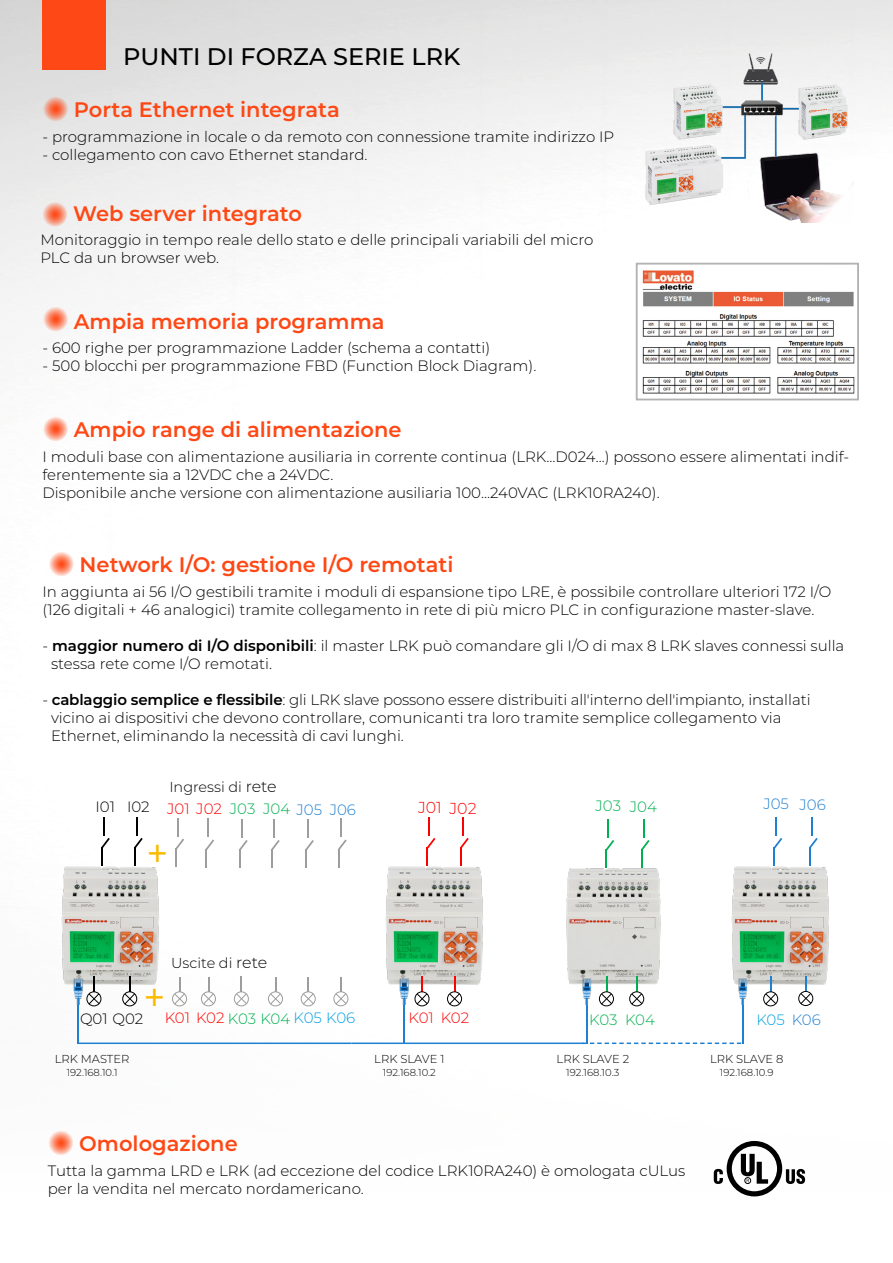
<style>
.page{position:relative;width:893px;height:1263px;background:#fff}
.page>*{position:absolute;margin:0;border:0;box-sizing:border-box;transform-origin:0 0}
.t1{font:600 semi-condensed 32.4px "Myriad Pro";color:#fbba00}
.t2{font:500 24px "Montserrat";color:#000}
.t3{font:600 21px "Montserrat";color:#fe4815}
.t4{font:300 15.9px "Montserrat";color:#f00}
.t5{font:300 15px/18px "Montserrat";color:#000}
.t6{font:300 15px "Montserrat";color:#f00}
.t7{font:300 15px "Montserrat";letter-spacing:-.005em;color:#00b050}
.t8{font:300 15px "Montserrat";letter-spacing:-.01em;color:#009fe3}
.t9{font:300 15px "Montserrat";color:#1f80d1}
.t10{font:300 14.4px "Montserrat";color:#000}
.t11{font:300 11.55px "Montserrat";color:#000}
.t12{font:300 10.05px "Montserrat";color:#000}
.s1{font-weight:600}
.s2{font-size:15.9px}
.s3{color:#00b050}
.s4{color:#1f80d1}
.s5{color:#009fe3}
</style>
<div class="page">
<img style="left:0;top:0;width:893px;height:1197px">
<img style="left:892px;top:558px;width:1px;height:301px">
<svg style="left:42px;top:95px;width:27px;height:27px"></svg>
<svg style="left:41px;top:200px;width:27px;height:28px"></svg>
<svg style="left:42px;top:305px;width:27px;height:27px"></svg>
<img style="left:639px;top:266px;width:217px;height:131px">
<div style="left:636px;top:263px;width:223px;height:137px;border:2px solid #b3b2b2"></div>
<svg style="left:48px;top:550px;width:27px;height:27px"></svg>
<img style="left:385px;top:855px;width:99px;height:141px">
<img style="left:731px;top:855px;width:99px;height:141px">
<img style="left:61px;top:855px;width:99px;height:141px">
<img style="left:545px;top:858px;width:137px;height:136px">
<img style="left:70px;top:976px;width:16px;height:29px">
<img style="left:396px;top:976px;width:16px;height:29px">
<img style="left:578px;top:976px;width:17px;height:29px">
<hr style="left:77px;top:1005px;width:2px;height:38px;background:#1f80d1">
<hr style="left:403px;top:1005px;width:2px;height:38px;background:#1f80d1">
<hr style="left:586px;top:1005px;width:1px;height:38px;background:#1f80d1">
<div style="left:629px;top:991px;width:15px;height:15px;border:1px solid #000;border-radius:50%"></div>
<svg style="left:631px;top:977px;width:12px;height:28px"></svg>
<div style="left:599px;top:991px;width:15px;height:15px;border:1px solid #000;border-radius:50%"></div>
<svg style="left:600px;top:977px;width:12px;height:28px"></svg>
<div style="left:447px;top:991px;width:15px;height:15px;border:1px solid #000;border-radius:50%"></div>
<svg style="left:449px;top:976px;width:12px;height:29px"></svg>
<div style="left:415px;top:991px;width:14px;height:15px;border:1px solid #000;border-radius:50%"></div>
<svg style="left:416px;top:976px;width:12px;height:29px"></svg>
<div style="left:122px;top:991px;width:15px;height:15px;border:1px solid #000;border-radius:50%"></div>
<svg style="left:124px;top:976px;width:12px;height:29px"></svg>
<div style="left:87px;top:991px;width:14px;height:15px;border:1px solid #000;border-radius:50%"></div>
<svg style="left:88px;top:976px;width:12px;height:29px"></svg>
<div style="left:172px;top:991px;width:15px;height:15px;border:1px solid #9d9d9c;border-radius:50%"></div>
<svg style="left:174px;top:977px;width:12px;height:28px"></svg>
<div style="left:201px;top:991px;width:15px;height:15px;border:1px solid #9d9d9c;border-radius:50%"></div>
<svg style="left:202px;top:977px;width:13px;height:28px"></svg>
<div style="left:234px;top:991px;width:15px;height:15px;border:1px solid #9d9d9c;border-radius:50%"></div>
<svg style="left:235px;top:977px;width:12px;height:28px"></svg>
<div style="left:268px;top:991px;width:15px;height:15px;border:1px solid #9d9d9c;border-radius:50%"></div>
<svg style="left:269px;top:977px;width:13px;height:28px"></svg>
<div style="left:301px;top:991px;width:15px;height:15px;border:1px solid #9d9d9c;border-radius:50%"></div>
<svg style="left:302px;top:977px;width:12px;height:28px"></svg>
<div style="left:334px;top:991px;width:14px;height:15px;border:1px solid #9d9d9c;border-radius:50%"></div>
<svg style="left:335px;top:977px;width:12px;height:28px"></svg>
<hr style="left:742px;top:1005px;width:1px;height:38px;background:#1f80d1">
<img style="left:734px;top:976px;width:16px;height:29px">
<div style="left:763px;top:991px;width:15px;height:15px;border:1px solid #000;border-radius:50%"></div>
<svg style="left:765px;top:977px;width:12px;height:28px"></svg>
<div style="left:798px;top:991px;width:15px;height:15px;border:1px solid #000;border-radius:50%"></div>
<svg style="left:800px;top:976px;width:12px;height:29px"></svg>
<svg style="left:773px;top:817px;width:9px;height:49px"></svg>
<svg style="left:641px;top:819px;width:9px;height:49px"></svg>
<svg style="left:605px;top:819px;width:9px;height:49px"></svg>
<svg style="left:460px;top:817px;width:9px;height:49px"></svg>
<svg style="left:427px;top:817px;width:8px;height:49px"></svg>
<svg style="left:271px;top:819px;width:9px;height:49px"></svg>
<svg style="left:305px;top:819px;width:9px;height:49px"></svg>
<svg style="left:338px;top:819px;width:9px;height:48px"></svg>
<svg style="left:239px;top:819px;width:9px;height:49px"></svg>
<svg style="left:205px;top:819px;width:9px;height:48px"></svg>
<svg style="left:175px;top:818px;width:9px;height:48px"></svg>
<svg style="left:134px;top:817px;width:9px;height:49px"></svg>
<svg style="left:101px;top:817px;width:9px;height:49px"></svg>
<svg style="left:809px;top:817px;width:9px;height:49px"></svg>
<svg style="left:42px;top:415px;width:27px;height:27px"></svg>
<div style="left:43px;top:0;width:63px;height:70px;background:#fe4815"></div>
<img style="left:693px;top:49px;width:155px;height:175px">
<img style="left:658px;top:145px;width:51px;height:5px">
<img style="left:673px;top:84px;width:50px;height:56px">
<img style="left:798px;top:84px;width:50px;height:56px">
<img style="left:745px;top:150px;width:109px;height:72px">
<svg style="left:584px;top:1042px;width:157px;height:2px"></svg>
<hr style="left:352px;top:1042px;width:232px;height:2px;background:#1f80d1">
<hr style="left:77px;top:1042px;width:275px;height:2px;background:#1f80d1">
<svg style="left:47px;top:1129px;width:27px;height:27px"></svg>
<svg style="left:714px;top:1169px;width:9px;height:15px"></svg>
<svg style="left:741px;top:1154px;width:27px;height:30px"></svg>
<svg style="left:786px;top:1169px;width:19px;height:15px"></svg>
<div style="left:727px;top:1141px;width:55px;height:55px;border:5px solid #000;border-radius:50%"></div>
<div style="left:745px;top:1177px;width:6px;height:7px;border:1px solid #000;border-radius:50%"></div>
<h2 class="t2" style="left:123px;top:40px;width:339px">PUNTI DI FORZA SERIE LRK</h2>
<h3 class="t3" style="left:74px;top:95px;width:268px">Porta Ethernet integrata</h3>
<p class="t5" style="left:43px;top:128px;width:573px">- programmazione in locale o da remoto con connessione tramite indirizzo IP</p>
<p class="t5" style="left:43px;top:146px;width:327px">- collegamento con cavo Ethernet standard.</p>
<h3 class="t3" style="left:73px;top:199px;width:230px">Web server integrato</h3>
<p class="t5" style="left:40px;top:230px;width:554px">Monitoraggio in tempo reale dello stato e delle principali variabili del micro<br>PLC da un browser web.</p>
<h3 class="t3" style="left:74px;top:306px;width:312px">Ampia memoria programma</h3>
<p class="t5" style="left:43px;top:338px;width:449px">- 600 righe per programmazione Ladder (schema a contatti)</p>
<p class="t5" style="left:43px;top:356px;width:495px">- 500 blocchi per programmazione FBD (Function Block Diagram).</p>
<h3 class="t3" style="left:74px;top:414px;width:329px">Ampio range di alimentazione</h3>
<p class="t5" style="left:43px;top:448px;width:808px">I moduli base con alimentazione ausiliaria in corrente continua (LRK...D024...) possono essere alimentati indif&shy;ferentemente sia a 12VDC che a 24VDC.<br>Disponibile anche versione con alimentazione ausiliaria 100...240VAC (LRK10RA240).</p>
<h3 class="t3" style="left:80px;top:549px;width:375px">Network I/O: gestione I/O remotati</h3>
<p class="t5" style="left:43px;top:583px;width:790px">In aggiunta ai 56 I/O gestibili tramite i moduli di espansione tipo LRE, è possibile controllare ulteriori 172 I/O (126 digitali + 46 analogici) tramite collegamento in rete di più micro PLC in configurazione master-slave.</p>
<p class="t5" style="left:51px;top:637px;width:795px;text-indent:-9px">- <span class="s1">maggior numero di I/O disponibili</span>: il master LRK può comandare gli I/O di max 8 LRK slaves connessi sulla stessa rete come I/O remotati.</p>
<p class="t5" style="left:51px;top:691px;width:761px;text-indent:-9px">- <span class="s1">cablaggio semplice e flessibile</span>: gli LRK slave possono essere distribuiti all'interno dell'impianto, installati vicino ai dispositivi che devono controllare, comunicanti tra loro tramite semplice collegamento via<br>Ethernet, eliminando la necessità di cavi lunghi.</p>
<p class="t10" style="left:169px;top:777px;width:109px">Ingressi di <span class="s2">rete</span></p>
<p class="t5" style="left:96px;top:798px;width:56px">I01 I02</p>
<h1 class="t1" style="left:148px;top:831px;width:21px">+</h1>
<p class="t6" style="left:167px;top:798px;width:190px">J01 J02 <span class="s3">J03 J04</span> <span class="s4">J05 J06</span></p>
<p class="t4" style="left:418px;top:797px;width:60px">J01 J02</p>
<p class="t7" style="left:596px;top:796px;width:63px">J03 J04</p>
<p class="t9" style="left:763px;top:794px;width:64px">J05 J06</p>
<h1 class="t1" style="left:145px;top:975px;width:21px">+</h1>
<p class="t10" style="left:171px;top:953px;width:98px">Uscite di <span class="s2">rete</span></p>
<p class="t5" style="left:80px;top:1009px;width:65px">Q01 Q02</p>
<p class="t6" style="left:408px;top:1008px;width:62px">K01 K02</p>
<p class="t7" style="left:589px;top:1009px;width:67px">K03 K04</p>
<p class="t11" style="left:55px;top:1051px;width:76px">LRK MASTER</p>
<p class="t12" style="left:67px;top:1065px;width:52px">192.168.10.1</p>
<p class="t6" style="left:165px;top:1008px;width:192px">K01 K02 <span class="s3">K03 K04</span> <span class="s5">K05 K06</span></p>
<p class="t11" style="left:374px;top:1051px;width:72px">LRK SLAVE 1</p>
<p class="t12" style="left:383px;top:1065px;width:55px">192.168.10.2</p>
<p class="t11" style="left:557px;top:1051px;width:74px">LRK SLAVE 2</p>
<p class="t12" style="left:566px;top:1065px;width:55px">192.168.10.3</p>
<h3 class="t3" style="left:79px;top:1128px;width:160px">Omologazione</h3>
<p class="t5" style="left:48px;top:1161px;width:639px">Tutta la gamma LRD e LRK (ad eccezione del codice LRK10RA240) è omologata cULus per la vendita nel mercato nordamericano.</p>
<p class="t8" style="left:756px;top:1009px;width:66px">K05 <span class="s4">K06</span></p>
<p class="t11" style="left:710px;top:1051px;width:75px">LRK SLAVE 8</p>
<p class="t12" style="left:720px;top:1065px;width:55px">192.168.10.9</p>
</div>
